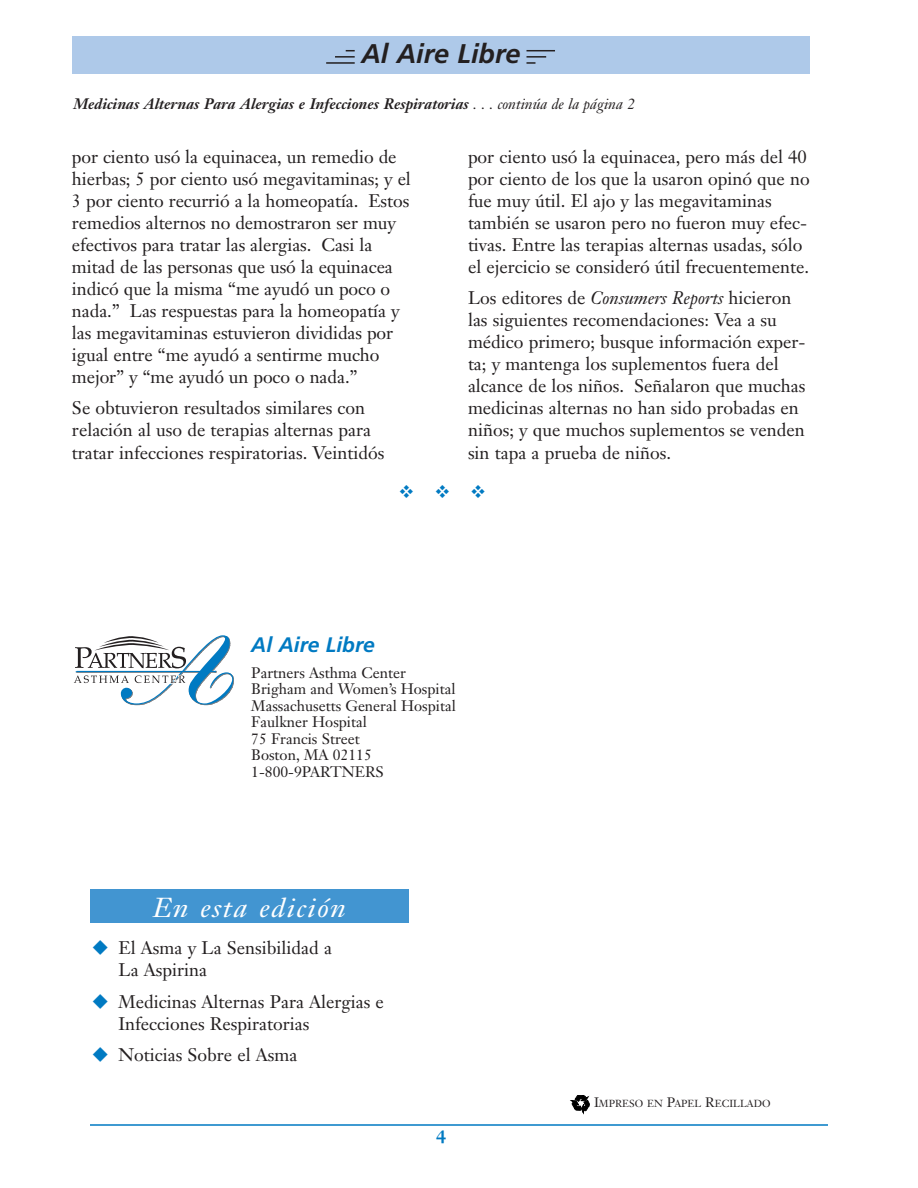
<style>
.page{position:relative;width:918px;height:1188px;background:#fff}
.page>*{position:absolute;margin:0;border:0;box-sizing:border-box;transform-origin:0 0}
.t1{font:italic 27px "Janson Text";letter-spacing:.05em;color:#fff;scale:1.1 1}
.t2{font:italic 700 27px "Frutiger";color:#231f20}
.t3{font:italic 700 21px "Frutiger";color:#007ac2}
.t4{font:18px/22px "Janson Text";color:#231f20}
.t5{font:700 18px "Janson Text";color:#007ac2}
.t6{font:15px/16.5px "Janson Text";color:#231f20}
.t7{font:italic 700 15px "Janson Text";color:#231f20}
.t8{font:10.2px "Janson Text";color:#231f20}
.s1{font-weight:400}
.s2{font-style:italic}
.s3{font-size:13.5px}
</style>
<div class="page">
<hr style="left:90px;top:1124px;width:738px;height:2px;background:#007ac2">
<div style="left:72px;top:36px;width:738px;height:38px;background:#aec9e9"></div>
<hr style="left:326px;top:62px;width:29px;height:2px;background:#231f20">
<hr style="left:335px;top:56px;width:20px;height:2px;background:#231f20">
<svg style="left:526px;top:50px;width:29px;height:1px"></svg>
<hr style="left:526px;top:56px;width:20px;height:2px;background:#231f20">
<svg style="left:526px;top:62px;width:10px;height:2px"></svg>
<hr style="left:76px;top:705px;width:158px;height:1px;background:#808285">
<hr style="left:76px;top:704px;width:158px;height:1px;background:#808285">
<hr style="left:76px;top:703px;width:158px;height:1px;background:#808285">
<hr style="left:76px;top:702px;width:158px;height:1px;background:#808285">
<hr style="left:76px;top:701px;width:158px;height:1px;background:#808285">
<hr style="left:76px;top:700px;width:158px;height:1px;background:#808285">
<hr style="left:76px;top:699px;width:158px;height:1px;background:#808285">
<hr style="left:76px;top:698px;width:158px;height:1px;background:#808285">
<hr style="left:76px;top:697px;width:158px;height:1px;background:#808285">
<hr style="left:76px;top:696px;width:158px;height:1px;background:#808285">
<hr style="left:76px;top:695px;width:158px;height:1px;background:#808285">
<hr style="left:76px;top:694px;width:158px;height:1px;background:#808285">
<hr style="left:76px;top:693px;width:158px;height:1px;background:#808285">
<hr style="left:76px;top:692px;width:158px;height:1px;background:#808285">
<hr style="left:76px;top:691px;width:158px;height:1px;background:#808285">
<hr style="left:76px;top:690px;width:158px;height:1px;background:#808285">
<hr style="left:76px;top:689px;width:158px;height:1px;background:#808285">
<hr style="left:76px;top:688px;width:158px;height:1px;background:#808285">
<hr style="left:76px;top:687px;width:158px;height:1px;background:#808285">
<hr style="left:76px;top:686px;width:158px;height:1px;background:#808285">
<hr style="left:76px;top:685px;width:158px;height:1px;background:#808285">
<hr style="left:76px;top:684px;width:158px;height:1px;background:#808285">
<hr style="left:76px;top:683px;width:158px;height:1px;background:#808285">
<hr style="left:76px;top:682px;width:158px;height:1px;background:#808285">
<hr style="left:76px;top:681px;width:158px;height:1px;background:#808285">
<hr style="left:76px;top:680px;width:158px;height:1px;background:#808285">
<hr style="left:76px;top:679px;width:158px;height:1px;background:#808285">
<hr style="left:76px;top:678px;width:158px;height:1px;background:#808285">
<hr style="left:76px;top:677px;width:158px;height:1px;background:#808285">
<hr style="left:76px;top:676px;width:158px;height:1px;background:#808285">
<hr style="left:76px;top:675px;width:158px;height:1px;background:#808285">
<hr style="left:76px;top:674px;width:158px;height:1px;background:#808285">
<hr style="left:76px;top:673px;width:158px;height:1px;background:#808285">
<hr style="left:76px;top:672px;width:158px;height:1px;background:#808285">
<hr style="left:76px;top:671px;width:158px;height:1px;background:#808285">
<hr style="left:76px;top:670px;width:158px;height:1px;background:#808285">
<hr style="left:76px;top:669px;width:158px;height:1px;background:#808285">
<hr style="left:76px;top:668px;width:158px;height:1px;background:#808285">
<hr style="left:76px;top:667px;width:158px;height:1px;background:#808285">
<hr style="left:76px;top:666px;width:158px;height:1px;background:#808285">
<hr style="left:76px;top:665px;width:158px;height:1px;background:#808285">
<hr style="left:76px;top:664px;width:158px;height:1px;background:#808285">
<hr style="left:76px;top:663px;width:158px;height:1px;background:#808285">
<hr style="left:76px;top:662px;width:158px;height:1px;background:#808285">
<hr style="left:76px;top:661px;width:158px;height:1px;background:#808285">
<hr style="left:76px;top:660px;width:158px;height:1px;background:#808285">
<hr style="left:76px;top:659px;width:158px;height:1px;background:#808285">
<hr style="left:76px;top:658px;width:158px;height:1px;background:#808285">
<hr style="left:76px;top:657px;width:158px;height:1px;background:#808285">
<hr style="left:76px;top:656px;width:158px;height:1px;background:#808285">
<hr style="left:76px;top:655px;width:158px;height:1px;background:#808285">
<hr style="left:76px;top:654px;width:158px;height:1px;background:#808285">
<hr style="left:76px;top:653px;width:158px;height:1px;background:#808285">
<hr style="left:76px;top:652px;width:158px;height:1px;background:#808285">
<hr style="left:76px;top:651px;width:158px;height:1px;background:#808285">
<hr style="left:76px;top:650px;width:158px;height:1px;background:#808285">
<hr style="left:76px;top:649px;width:158px;height:1px;background:#808285">
<hr style="left:76px;top:648px;width:158px;height:1px;background:#808285">
<hr style="left:76px;top:647px;width:158px;height:1px;background:#808285">
<hr style="left:76px;top:646px;width:158px;height:1px;background:#808285">
<hr style="left:76px;top:645px;width:158px;height:1px;background:#808285">
<hr style="left:76px;top:644px;width:158px;height:1px;background:#808285">
<hr style="left:76px;top:643px;width:158px;height:1px;background:#808285">
<hr style="left:76px;top:642px;width:158px;height:1px;background:#808285">
<hr style="left:76px;top:641px;width:158px;height:1px;background:#808285">
<hr style="left:76px;top:640px;width:158px;height:1px;background:#808285">
<hr style="left:76px;top:639px;width:158px;height:1px;background:#808285">
<hr style="left:76px;top:638px;width:158px;height:1px;background:#808285">
<hr style="left:76px;top:637px;width:158px;height:1px;background:#808285">
<hr style="left:76px;top:636px;width:158px;height:1px;background:#808285">
<svg style="left:73px;top:635px;width:160px;height:70px"></svg>
<div style="left:90px;top:890px;width:319px;height:33px;background:#4295d1"></div>
<svg style="left:571px;top:1095px;width:19px;height:20px"></svg>
<h1 class="t2" style="left:361px;top:43px;width:161px">Al Aire Libre</h1>
<p class="t7" style="left:74px;top:99px;width:563px">Medicinas Alternas Para Alergias e Infecciones Respiratorias <span class="s1">. . . continúa de la página 2</span></p>
<p class="t4" style="left:468px;top:147px;width:343px">por ciento usó la equinacea, pero más del 40 por ciento de los que la usaron opinó que no fue muy útil. El ajo y las megavitaminas también se usaron pero no fueron muy efec&shy;tivas. Entre las terapias alternas usadas, sólo el ejercicio se consideró útil frecuentemente.</p>
<p class="t4" style="left:468px;top:289px;width:339px">Los editores de <span class="s2">Consumers Reports</span> hicieron las siguientes recomendaciones: Vea a su médico primero; busque información exper&shy;ta; y mantenga los suplementos fuera del alcance de los niños. Señalaron que muchas medicinas alternas no han sido probadas en niños; y que muchos suplementos se venden sin tapa a prueba de niños.</p>
<p class="t4" style="left:72px;top:147px;width:340px">por ciento usó la equinacea, un remedio de hierbas; 5 por ciento usó megavitaminas; y el 3 por ciento recurrió a la homeopatía. Estos remedios alternos no demostraron ser muy efectivos para tratar las alergias. Casi la mitad de las personas que usó la equinacea indicó que la misma “me ayudó un poco o nada.” Las respuestas para la homeopatía y las megavitaminas estuvieron divididas por igual entre “me ayudó a sentirme mucho mejor” y “me ayudó un poco o nada.”</p>
<p class="t4" style="left:72px;top:399px;width:314px">Se obtuvieron resultados similares con relación al uso de terapias alternas para tratar infecciones respiratorias. Veintidós</p>
<p class="t3" style="left:251px;top:636px;width:125px">Al Aire Libre</p>
<p class="t6" style="left:251px;top:666px;width:206px">Partners Asthma Center<br>Brigham and Women’s Hospital<br>Massachusetts General Hospital<br>Faulkner Hospital<br>75 Francis Street<br>Boston, MA 02115<br>1-800-9PARTNERS</p>
<h1 class="t1" style="left:153px;top:897px;width:177px">En esta edición</h1>
<p class="t4" style="left:118px;top:939px;width:215px">El Asma y La Sensibilidad a<br>La Aspirina</p>
<p class="t4" style="left:118px;top:992px;width:267px">Medicinas Alternas Para Alergias e<br>Infecciones Respiratorias</p>
<p class="t4" style="left:118px;top:1045px;width:181px">Noticias Sobre el Asma</p>
<p class="t5" style="left:436px;top:1129px;width:12px">4</p>
<p class="t8" style="left:594px;top:1099px;width:178px"><span class="s3">I</span>MPRESO EN <span class="s3">P</span>APEL <span class="s3">R</span>ECILLADO</p>
</div>
